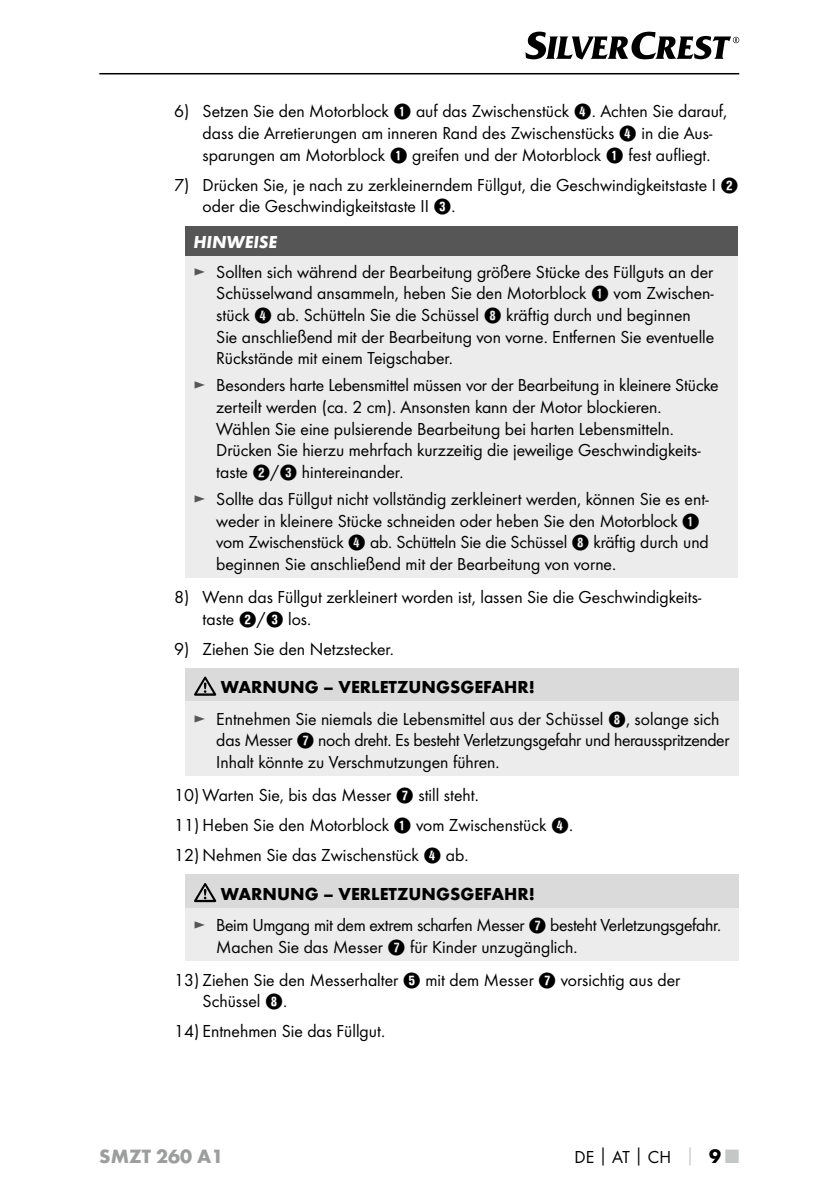
<style>
.page{position:relative;width:840px;height:1191px;background:#fff}
.page>*{position:absolute;margin:0;border:0;box-sizing:border-box;transform-origin:0 0}
.t1{font:700 20px "Futura";color:#9c9d9d}
.t2{font:18px/21.6px "Futura Boo";color:#000}
.t3{font:18px/21.6px "Futura Boo";letter-spacing:-.02em;color:#000}
.t4{font:700 18px "Futura";color:#000}
.t5{font:italic 700 18px "Futura";color:#fff}
.s1{font-family:"Hako PI Nummern"}
.s2{color:#565656}
.s3{font-family:"Futura";font-weight:700}
.s4{font-family:"Futura";font-weight:700;color:#c5c6c6}
.s5{font-family:"Futura";font-weight:700;font-size:20px}
.s6{font-family:"Futura";font-weight:700;font-size:20px;color:#c5c6c6}
</style>
<div class="page">
<hr style="left:99px;top:73px;width:639px;height:1px;background:#000">
<svg style="left:525px;top:32px;width:213px;height:28px"></svg>
<div style="left:185px;top:226px;width:552px;height:30px;background:#565656"></div>
<div style="left:185px;top:256px;width:552px;height:322px;background:#ececed"></div>
<div style="left:185px;top:668px;width:553px;height:33px;background:#dadada"></div>
<div style="left:185px;top:701px;width:553px;height:75px;background:#ececed"></div>
<svg style="left:194px;top:676px;width:22px;height:19px"></svg>
<div style="left:185px;top:874px;width:553px;height:33px;background:#dadada"></div>
<div style="left:185px;top:907px;width:553px;height:53px;background:#ececed"></div>
<svg style="left:194px;top:883px;width:22px;height:19px"></svg>
<p class="t2" style="left:202px;top:100px;width:526px;text-indent:-28px">6) Setzen Sie den Motorblock <span class="s1">1</span> auf das Zwischenstück <span class="s1">4</span>. Achten Sie darauf, dass die Arretierungen am inneren Rand des Zwischenstücks <span class="s1">4</span> in die Aus&shy;sparungen am Motorblock <span class="s1">1</span> greifen und der Motorblock <span class="s1">1</span> fest aufliegt.</p>
<p class="t2" style="left:202px;top:174px;width:537px;text-indent:-28px">7) Drücken Sie, je nach zu zerkleinerndem Füllgut, die Geschwindigkeitstaste I <span class="s1">2 </span>oder die Geschwindigkeitstaste II <span class="s1">3</span>.</p>
<p class="t5" style="left:193px;top:231px;width:85px">HINWEISE</p>
<p class="t2" style="left:216px;top:261px;width:499px;text-indent:-23px"><span class="s2">►</span> Sollten sich während der Bearbeitung größere Stücke des Füllguts an der Schüsselwand ansammeln, heben Sie den Motorblock <span class="s1">1</span> vom Zwischen&shy;stück <span class="s1">4</span> ab. Schütteln Sie die Schüssel <span class="s1">8</span> kräftig durch und beginnen Sie anschließend mit der Bearbeitung von vorne. Entfernen Sie eventuelle Rückstände mit einem Teigschaber.</p>
<p class="t2" style="left:216px;top:374px;width:503px;text-indent:-23px"><span class="s2">►</span> Besonders harte Lebensmittel müssen vor der Bearbeitung in kleinere Stücke zerteilt werden (ca. 2 cm). Ansonsten kann der Motor blockieren.<br>Wählen Sie eine pulsierende Bearbeitung bei harten Lebensmitteln.<br>Drücken Sie hierzu mehrfach kurzzeitig die jeweilige Geschwindigkeits&shy;taste <span class="s1">2</span>/<span class="s1">3</span> hintereinander.</p>
<p class="t2" style="left:216px;top:488px;width:494px;text-indent:-23px"><span class="s2">►</span> Sollte das Füllgut nicht vollständig zerkleinert werden, können Sie es ent&shy;weder in kleinere Stücke schneiden oder heben Sie den Motorblock <span class="s1">1 </span>vom Zwischenstück <span class="s1">4</span> ab. Schütteln Sie die Schüssel <span class="s1">8</span> kräftig durch und beginnen Sie anschließend mit der Bearbeitung von vorne.</p>
<p class="t2" style="left:202px;top:586px;width:500px;text-indent:-28px">8) Wenn das Füllgut zerkleinert worden ist, lassen Sie die Geschwindigkeits&shy;taste <span class="s1">2</span>/<span class="s1">3</span> los.</p>
<p class="t2" style="left:174px;top:637px;width:219px">9) Ziehen Sie den Netzstecker.</p>
<p class="t4" style="left:221px;top:676px;width:315px">WARNUNG – VERLETZUNGSGEFAHR!</p>
<p class="t2" style="left:216px;top:707px;width:514px;text-indent:-23px"><span class="s2">►</span> Entnehmen Sie niemals die Lebensmittel aus der Schüssel <span class="s1">8</span>, solange sich das Messer <span class="s1">7</span> noch dreht. Es besteht Verletzungsgefahr und herausspritzender<br>Inhalt könnte zu Verschmutzungen führen.</p>
<p class="t2" style="left:174px;top:784px;width:303px">10) Warten Sie, bis das Messer <span class="s1">7</span> still steht.</p>
<p class="t2" style="left:174px;top:814px;width:398px">11) Heben Sie den Motorblock <span class="s1">1</span> vom Zwischenstück <span class="s1">4</span>.</p>
<p class="t2" style="left:174px;top:844px;width:293px">12) Nehmen Sie das Zwischenstück <span class="s1">4</span> ab.</p>
<p class="t4" style="left:221px;top:882px;width:315px">WARNUNG – VERLETZUNGSGEFAHR!</p>
<p class="t3" style="left:216px;top:914px;width:503px;text-indent:-23px"><span class="s2">►</span> Beim Umgang mit dem extrem scharfen Messer <span class="s1">7</span> besteht Verletzungsgefahr.<br>Machen Sie das Messer <span class="s1">7</span> für Kinder unzugänglich.</p>
<p class="t2" style="left:202px;top:968px;width:479px;text-indent:-28px">13) Ziehen Sie den Messerhalter <span class="s1">5</span> mit dem Messer <span class="s1">7</span> vorsichtig aus der<br>Schüssel <span class="s1">8</span>.</p>
<p class="t2" style="left:174px;top:1020px;width:210px">14) Entnehmen Sie das Füllgut.</p>
<p class="t1" style="left:99px;top:1143px;width:125px">SMZT 260 A1</p>
<p class="t2" style="left:574px;top:1145px;width:166px">DE<span class="s3">│</span>AT<span class="s3">│</span>CH <span class="s4">│</span> <span class="s5">9</span> <span class="s6">■</span></p>
</div>
